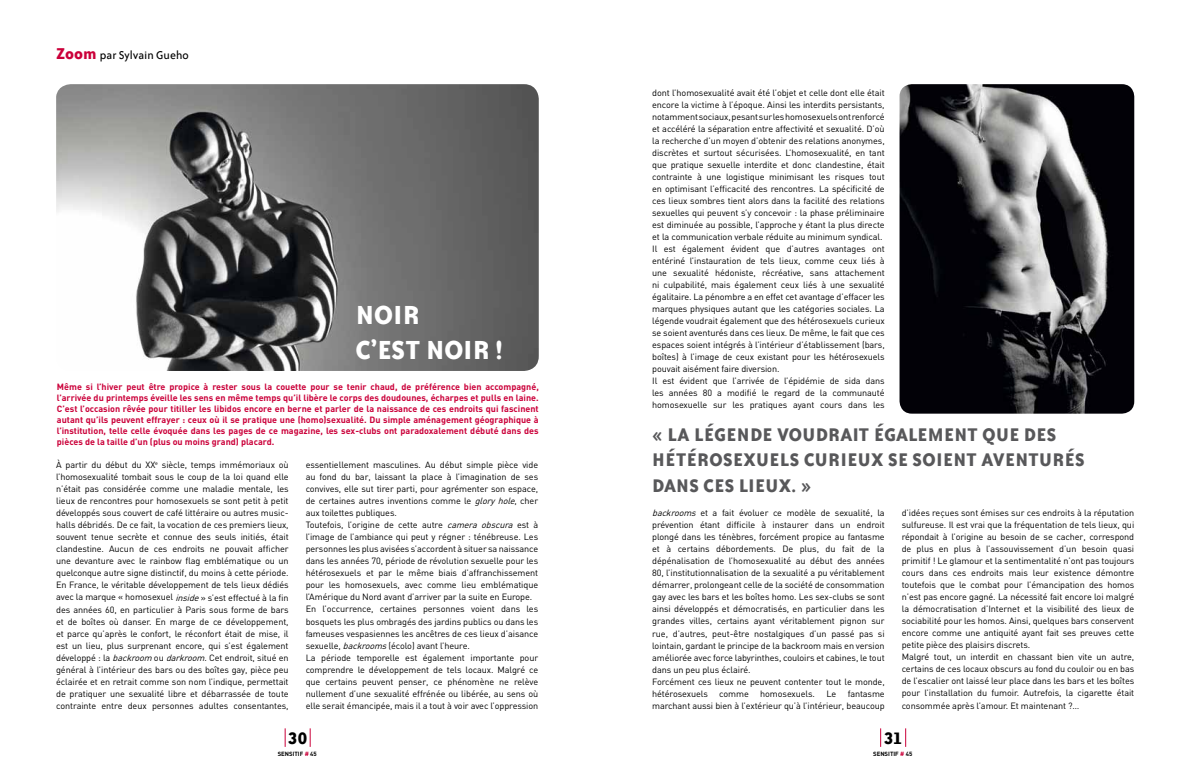
<style>
.page{position:relative;width:1191px;height:766px;background:#fff}
.page>*{position:absolute;margin:0;border:0;box-sizing:border-box;transform-origin:0 0}
.t1{font:700 30px/35px "Bailey Sans ITC";color:#fff}
.t2{font:700 21px/25.2px "Bailey Sans ITC";letter-spacing:.02em;color:#58585a}
.t3{font:700 20px "Bailey Sans ITC";color:#000}
.t4{font:13px "Bailey Sans ITC";color:#000}
.t5{font:9px/12px "DIN";letter-spacing:-.01em;color:#000}
.t6{font:700 9px/10.8px "DIN";color:#cb003a;text-align:justify}
.t7{font:700 6px "DIN";color:#000}
.s1{font-weight:700;font-size:18px;color:#cb003a}
.s2{font-style:italic}
.s3{color:#cb003a}
</style>
<div class="page">
<svg style="left:285px;top:728px;width:1px;height:18px"></svg>
<svg style="left:310px;top:728px;width:1px;height:18px"></svg>
<svg style="left:880px;top:728px;width:1px;height:18px"></svg>
<svg style="left:905px;top:728px;width:1px;height:18px"></svg>
<img style="left:56px;top:84px;width:483px;height:287px">
<img style="left:899px;top:84px;width:235px;height:329px">
<h3 class="t4" style="left:56px;top:48px;width:134px"><span class="s1">ZOOM</span> par Sylvain Gueho</h3>
<h1 class="t1" style="left:356px;top:297px;width:86px">NOIR<br>C’EST NOIR</h1>
<h1 class="t1" style="left:495px;top:332px;width:9px">!</h1>
<p class="t6" style="left:57px;top:381px;width:483px">Même si l’hiver peut être propice à rester sous la couette pour se tenir chaud, de préférence bien accompagné, l’arrivée du printemps éveille les sens en même temps qu’il libère le corps des doudounes, écharpes et pulls en laine.<br>C’est l’occasion rêvée pour titiller les libidos encore en berne et parler de la naissance de ces endroits qui fascinent autant qu’ils peuvent effrayer : ceux où il se pratique une (homo)sexualité. Du simple aménagement géographique à l’institution, telle celle évoquée dans les pages de ce magazine, les sex-clubs ont paradoxalement débuté dans des pièces de la taille d’un (plus ou moins grand) placard.</p>
<p class="t5" style="left:56px;top:459px;width:234px;text-align:justify">À partir du début du XX<sup>e</sup> siècle, temps immémoriaux où l’homosexualité tombait sous le coup de la loi quand elle n’était pas considérée comme une maladie mentale, les lieux de rencontres pour homosexuels se sont petit à petit développés sous couvert de café littéraire ou autres music&shy;halls débridés. De ce fait, la vocation de ces premiers lieux, souvent tenue secrète et connue des seuls initiés, était clandestine. Aucun de ces endroits ne pouvait afficher une devanture avec le rainbow flag emblématique ou un quelconque autre signe distinctif, du moins à cette période.<br>En France, le véritable développement de tels lieux dédiés avec la marque « homosexuel <span class="s2">inside</span>» s’est effectué à la fin des années 60, en particulier à Paris sous forme de bars et de boîtes où danser. En marge de ce développement, et parce qu’après le confort, le réconfort était de mise, il est un lieu, plus surprenant encore, qui s’est également développé : la <span class="s2">backroom</span> ou <span class="s2">darkroom</span>. Cet endroit, situé en général à l’intérieur des bars ou des boîtes gay, pièce peu éclairée et en retrait comme son nom l’indique, permettait de pratiquer une sexualité libre et débarrassée de toute contrainte entre deux personnes adultes consentantes,</p>
<p class="t5" style="left:306px;top:459px;width:234px">essentiellement masculines. Au début simple pièce vide au fond du bar, laissant la place à l’imagination de ses convives, elle sut tirer parti, pour agrémenter son espace, de certaines autres inventions comme le <span class="s2">gloryhole</span>, cher aux toilettes publiques.<br>Toutefois, l’origine de cette autre <span class="s2">camera obscura</span> est à l’image de l’ambiance qui peut y régner : ténébreuse. Les personnes les plus avisées s’accordent à situer sa naissance dans les années 70, période de révolution sexuelle pour les hétérosexuels et par le même biais d’affranchissement pour les homosexuels, avec comme lieu emblématique l’Amérique du Nord avant d’arriver par la suite en Europe.<br>En l’occurrence, certaines personnes voient dans les bosquets les plus ombragés des jardins publics ou dans les fameuses vespasiennes les ancêtres de ces lieux d’aisance sexuelle, <span class="s2">backrooms</span>(écolo) avant l’heure.<br>La période temporelle est également importante pour comprendre le développement de tels locaux. Malgré ce que certains peuvent penser, ce phénomène ne relève nullement d’une sexualité effrénée ou libérée, au sens où elle serait émancipée, mais il a tout à voir avec l’oppression</p>
<h3 class="t3" style="left:288px;top:726px;width:21px">30</h3>
<p class="t7" style="left:278px;top:749px;width:5px">sensiti</p>
<p class="t7" style="left:300px;top:749px;width:18px">f <span class="s3">#</span> 45</p>
<p class="t5" style="left:652px;top:87px;width:234px">dont l’homosexualité avait été l’objet et celle dont elle était encore la victime à l’époque. Ainsi les interdits persistants, notamment sociaux, pesant sur les homosexuels ont renforcé et accéléré la séparation entre affectivité et sexualité. D’où la recherche d’un moyen d’obtenir des relations anonymes, discrètes et surtout sécurisées. L’homosexualité, en tant que pratique sexuelle interdite et donc clandestine, était contrainte à une logistique minimisant les risques tout en optimisant l’efficacité des rencontres. La spécificité de ces lieux sombres tient alors dans la facilité des relations sexuelles qui peuvent s’y concevoir : la phase préliminaire est diminuée au possible, l’approche y étant la plus directe et la communication verbale réduite au minimum syndical.<br>Il est également évident que d’autres avantages ont entériné l’instauration de tels lieux, comme ceux liés à une sexualité hédoniste, récréative, sans attachement ni culpabilité, mais également ceux liés à une sexualité égalitaire. La pénombre a en effet cet avantage d’effacer les marques physiques autant que les catégories sociales. La légende voudrait également que des hétérosexuels curieux se soient aventurés dans ces lieux. De même, le fait que ces espaces soient intégrés à l’intérieur d’établissement (bars, boîtes) à l’image de ceux existant pour les hétérosexuels pouvait aisément faire diversion.<br>Il est évident que l’arrivée de l’épidémie de sida dans les années 80 a modifié le regard de la communauté homosexuelle sur les pratiques ayant cours dans les</p>
<h2 class="t2" style="left:652px;top:422px;width:434px">« LA LÉGENDE VOUDRAIT ÉGALEME NT QUE DES<br>HÉTÉROSEXUELS CURIEUX SE SOIENT AVENTURÉS<br>DANS CES LIEUX. »</h2>
<p class="t5" style="left:652px;top:507px;width:234px"><span class="s2">backrooms</span> et a fait évoluer ce modèle de sexualité, la prévention étant difficile à instaurer dans un endroit plongé dans les ténèbres, forcément propice au fantasme et à certains débordements. De plus, du fait de la dépénalisation de l’homosexualité au début des années 80, l’institutionnalisation de la sexualité a pu véritablement démarrer, prolongeant celle de la société de consommation gay avec les bars et les boîtes homo. Les sex-clubs se sont ainsi développés et démocratisés, en particulier dans les grandes villes, certains ayant véritablement pignon sur rue, d’autres, peut-être nostalgiques d’un passé pas si lointain, gardant le principe de la backroom mais en version améliorée avec force labyrinthes, couloirs et cabines, le tout dans un peu plus éclairé.<br>Forcément ces lieux ne peuvent contenter tout le monde, hétérosexuels</p>
<p class="t5" style="left:652px;top:687px;width:234px;text-align:right">fantasme<br>marchant aussi bien à l’extérieur qu’à l’intérieur, beaucoup</p>
<p class="t5" style="left:719px;top:687px;width:31px">comme</p>
<p class="t5" style="left:760px;top:687px;width:56px">homosexuels.</p>
<p class="t5" style="left:826px;top:687px;width:11px">Le</p>
<p class="t5" style="left:901px;top:507px;width:234px">d’idées reçues sont émises sur ces endroits à la réputation sulfureuse. Il est vrai que la fréquentation de tels lieux, qui répondait à l’origine au besoin de se cacher, correspond de plus en plus à l’assouvissement d’un besoin quasi primitif ! Le glamour et la sentimentalité n’ont pas toujours cours dans ces endroits mais leur existence démontre toutefois que le combat pour l’émancipation des homos n’est pas encore gagné. La nécessité fait encore loi malgré la démocratisation d’Internet et la visibilité des lieux de sociabilité pour les homos. Ainsi, quelques bars conservent encore comme une antiquité ayant fait ses preuves cette petite pièce des plaisirs discrets.<br>Malgré tout, un interdit en chassant bien vite un autre, certains de ces locaux obscurs au fond du couloir ou en bas de l’escalier ont laissé leur place dans les bars et les boîtes pour l’installation du fumoir. Autrefois, la cigarette était consommée après l’amour. Et maintenant ?…</p>
<h3 class="t3" style="left:883px;top:726px;width:20px">31</h3>
<p class="t7" style="left:873px;top:749px;width:5px">sensiti</p>
<p class="t7" style="left:895px;top:749px;width:18px">f <span class="s3">#</span> 45</p>
</div>
